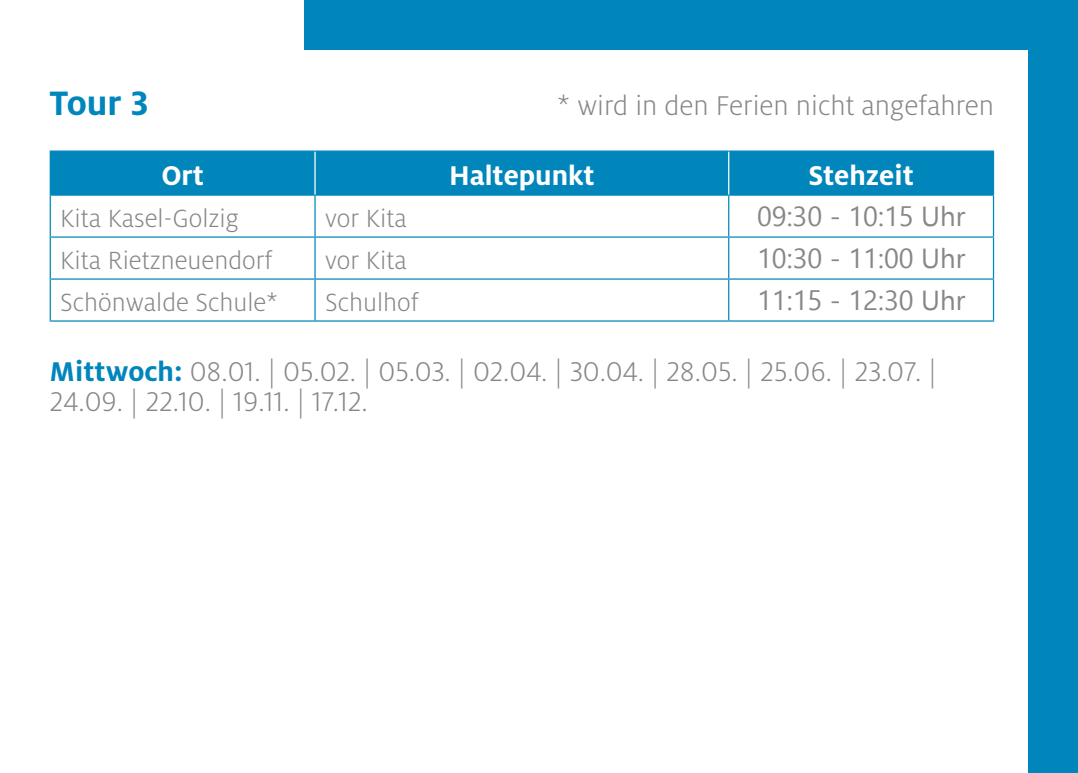
<style>
.page{position:relative;width:1078px;height:773px;background:#fff}
.page>*{position:absolute;margin:0;border:0;box-sizing:border-box;transform-origin:0 0}
.t1{font:700 37.5px "Milo Pro";color:#0086bb}
.t2{font:300 30px/29.5px "Milo Pro";color:#878787}
.t3{font:700 30px "Milo Pro";color:#fff}
.t4{font:300 27.5px "Milo Pro";color:#878787}
.t5{font:27.5px "Ebrima";color:#878787}
.s1{font-weight:700;color:#0086bb}
</style>
<div class="page">
<div style="left:1028px;top:0;width:49px;height:772px;background:#0086bb"></div>
<div style="left:305px;top:0;width:772px;height:50px;background:#0086bb"></div>
<div style="left:51px;top:152px;width:941px;height:42px;background:#0086bb"></div>
<svg style="left:51px;top:196px;width:941px;height:124px"></svg>
<hr style="left:50px;top:150px;width:265px;height:2px;background:#0086bb">
<hr style="left:50px;top:152px;width:1px;height:42px;background:#0086bb">
<hr style="left:315px;top:150px;width:413px;height:2px;background:#0086bb">
<hr style="left:728px;top:150px;width:265px;height:2px;background:#0086bb">
<hr style="left:992px;top:152px;width:1px;height:42px;background:#0086bb">
<hr style="left:50px;top:194px;width:265px;height:2px;background:#0086bb">
<hr style="left:50px;top:196px;width:1px;height:40px;background:#0086bb">
<hr style="left:315px;top:194px;width:413px;height:2px;background:#0086bb">
<hr style="left:314px;top:196px;width:1px;height:40px;background:#0086bb">
<hr style="left:728px;top:194px;width:265px;height:2px;background:#0086bb">
<hr style="left:728px;top:196px;width:1px;height:40px;background:#0086bb">
<hr style="left:992px;top:196px;width:1px;height:40px;background:#0086bb">
<hr style="left:50px;top:236px;width:265px;height:2px;background:#0086bb">
<hr style="left:50px;top:238px;width:1px;height:40px;background:#0086bb">
<hr style="left:315px;top:236px;width:413px;height:2px;background:#0086bb">
<hr style="left:314px;top:238px;width:1px;height:40px;background:#0086bb">
<hr style="left:728px;top:236px;width:265px;height:2px;background:#0086bb">
<hr style="left:728px;top:238px;width:1px;height:40px;background:#0086bb">
<hr style="left:992px;top:238px;width:1px;height:40px;background:#0086bb">
<hr style="left:50px;top:278px;width:265px;height:1px;background:#0086bb">
<hr style="left:50px;top:279px;width:1px;height:41px;background:#0086bb">
<hr style="left:315px;top:278px;width:413px;height:1px;background:#0086bb">
<hr style="left:314px;top:279px;width:1px;height:41px;background:#0086bb">
<hr style="left:728px;top:278px;width:265px;height:1px;background:#0086bb">
<hr style="left:728px;top:279px;width:1px;height:41px;background:#0086bb">
<hr style="left:992px;top:279px;width:1px;height:41px;background:#0086bb">
<hr style="left:50px;top:320px;width:265px;height:1px;background:#0086bb">
<hr style="left:315px;top:320px;width:413px;height:1px;background:#0086bb">
<hr style="left:728px;top:320px;width:265px;height:1px;background:#0086bb">
<hr style="left:314px;top:152px;width:1px;height:42px;background:#fff">
<hr style="left:728px;top:152px;width:1px;height:42px;background:#fff">
<p class="t1" style="left:50px;top:82px;width:100px">Tour 3</p>
<p class="t2" style="left:557px;top:91px;width:438px">* wird in den Ferien nicht angefahren</p>
<p class="t3" style="left:161px;top:159px;width:44px">Ort</p>
<p class="t3" style="left:449px;top:159px;width:147px">Haltepunkt</p>
<p class="t3" style="left:808px;top:159px;width:107px">Stehzeit</p>
<p class="t4" style="left:60px;top:203px;width:180px">Kita Kasel-Golzig</p>
<p class="t4" style="left:325px;top:203px;width:83px">vor Kita</p>
<p class="t5" style="left:756px;top:196px;width:210px">09:30 - 10:15 Uhr</p>
<p class="t4" style="left:60px;top:245px;width:214px">Kita Rietzneuendorf</p>
<p class="t4" style="left:325px;top:245px;width:83px">vor Kita</p>
<p class="t5" style="left:756px;top:238px;width:210px">10:30 - 11:00 Uhr</p>
<p class="t4" style="left:60px;top:287px;width:219px">Schönwalde Schule*</p>
<p class="t4" style="left:325px;top:287px;width:95px">Schulhof</p>
<p class="t5" style="left:756px;top:280px;width:210px">11:15 - 12:30 Uhr</p>
<p class="t2" style="left:50px;top:357px;width:888px"><span class="s1">Mittwoch:</span> 08.01. | 05.02. | 05.03. | 02.04. | 30.04. | 28.05. | 25.06. | 23.07. |<br>24.09. | 22.10. | 19.11. | 17.12.</p>
</div>
